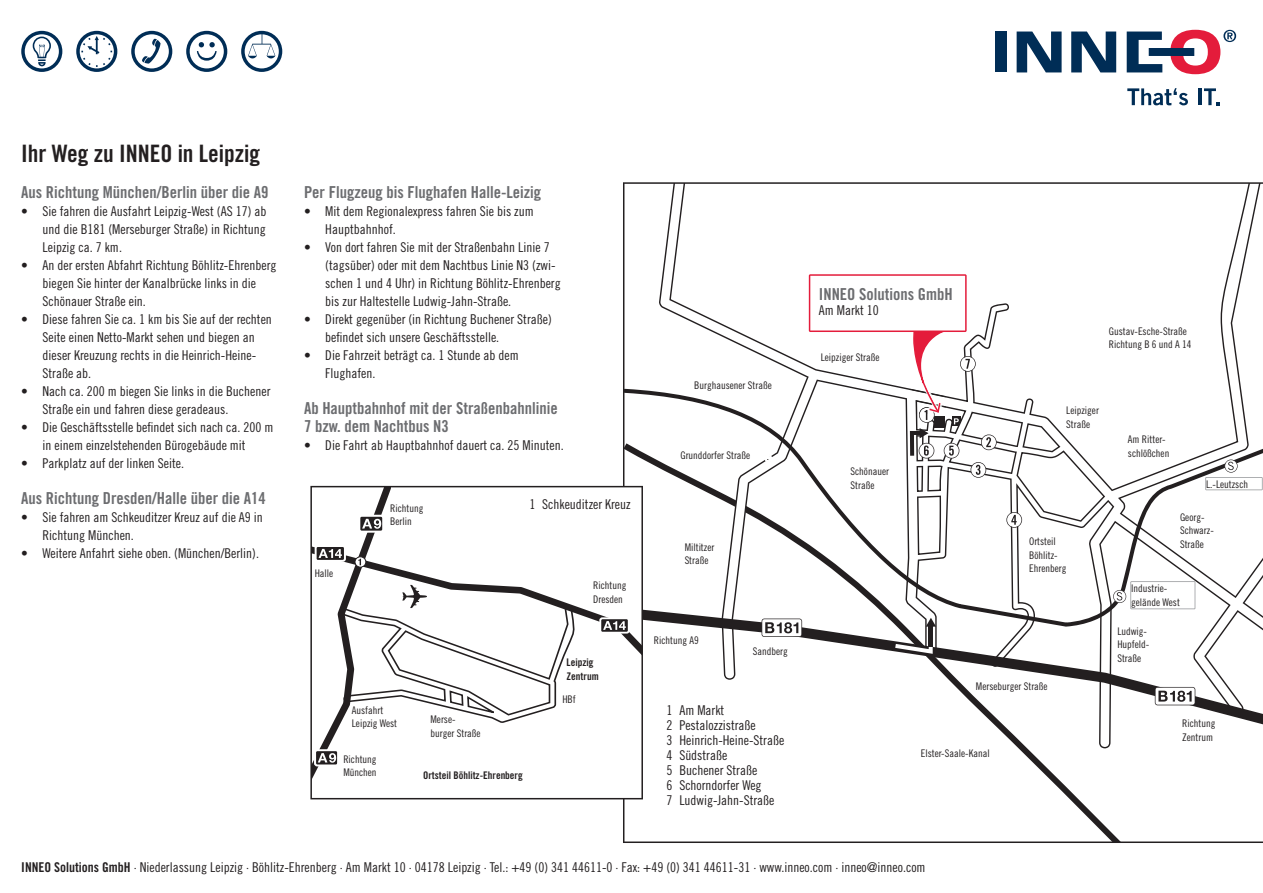
<style>
.page{position:relative;width:1263px;height:893px;background:#fff}
.page>*{position:absolute;margin:0;border:0;box-sizing:border-box;transform-origin:0 0}
.t1{font:24px "Trade Gothic LT Pro Bd Cn 20";color:#231f20}
.t2{font:16.5px/18px "Trade Gothic LT Pro Bd Cn 20";color:#6c6d70}
.t3{font:13.5px/18px "Trade Gothic LT Pro Cn 18";color:#231f20}
.t4{font:10.5px/13.5px "Trade Gothic LT Pro Cn 18";color:#231f20}
.t5{font:10.5px/13.5px "Trade Gothic LT Pro Bd Cn 20";color:#231f20}
.s1{font-family:"Trade Gothic LT Pro Bd Cn 20"}
</style>
<div class="page">
<svg style="left:21px;top:31px;width:41px;height:41px"></svg>
<svg style="left:76px;top:31px;width:41px;height:41px"></svg>
<svg style="left:131px;top:31px;width:41px;height:41px"></svg>
<svg style="left:186px;top:31px;width:41px;height:41px"></svg>
<svg style="left:241px;top:31px;width:41px;height:41px"></svg>
<svg style="left:1127px;top:88px;width:61px;height:17px"></svg>
<hr style="left:1198px;top:88px;width:3px;height:17px;background:#002d56">
<svg style="left:1204px;top:88px;width:15px;height:17px"></svg>
<div style="left:1149px;top:48px;width:45px;height:8px;background:#002d56"></div>
<div style="left:995px;top:32px;width:12px;height:40px;background:#002d56"></div>
<svg style="left:1017px;top:32px;width:44px;height:40px"></svg>
<svg style="left:1071px;top:32px;width:45px;height:40px"></svg>
<svg style="left:1127px;top:32px;width:35px;height:40px"></svg>
<svg style="left:1170px;top:30px;width:66px;height:44px"></svg>
<svg style="left:623px;top:182px;width:640px;height:661px"></svg>
<svg style="left:1113px;top:581px;width:82px;height:28px"></svg>
<svg style="left:1205px;top:460px;width:57px;height:30px"></svg>
<svg style="left:310px;top:486px;width:333px;height:313px"></svg>
<svg style="left:809px;top:274px;width:188px;height:204px"></svg>
<h1 class="t1" style="left:21px;top:139px;width:240px">Ihr Weg zu INNEO in Leipzig</h1>
<p class="t2" style="left:21px;top:183px;width:249px">Aus Richtung München/Berlin über die A9</p>
<p class="t3" style="left:43px;top:202px;width:225px;text-align:justify;text-indent:-21px">• Sie fahren die Ausfahrt Leipzig-West (AS 17) ab und die B181 (Merseburger Straße) in Richtung Leipzig ca. 7 km.</p>
<p class="t3" style="left:43px;top:256px;width:235px;text-indent:-21px">• An der ersten Abfahrt Richtung Böhlitz-Ehrenberg biegen Sie hinter der Kanalbrücke links in die<br>Schönauer Straße ein.</p>
<p class="t3" style="left:43px;top:310px;width:231px;text-indent:-21px">• Diese fahren Sie ca. 1 km bis Sie auf der rechten Seite einen Netto-Markt sehen und biegen an dieser Kreuzung rechts in die Heinrich-Heine-Straße ab.</p>
<p class="t3" style="left:43px;top:382px;width:229px;text-indent:-21px">• Nach ca. 200 m biegen Sie links in die Buchener<br>Straße ein und fahren diese geradeaus.</p>
<p class="t3" style="left:21px;top:418px;width:254px;text-align:center">• Die Geschäftsstelle befindet sich nach ca. 200 m in einem einzelstehenden Bürogebäude mit</p>
<p class="t3" style="left:21px;top:454px;width:164px">• Parkplatz auf der linken Seite.</p>
<p class="t2" style="left:21px;top:489px;width:246px">Aus Richtung Dresden/Halle über die A14</p>
<p class="t3" style="left:43px;top:508px;width:222px;text-indent:-21px">• Sie fahren am Schkeuditzer Kreuz auf die A9 in<br>Richtung München.</p>
<p class="t3" style="left:21px;top:544px;width:239px">• Weitere Anfahrt siehe oben. (München/Berlin).</p>
<p class="t2" style="left:304px;top:183px;width:239px">Per Flugzeug bis Flughafen Halle-Leizig</p>
<p class="t3" style="left:325px;top:202px;width:210px;text-indent:-21px">• Mit dem Regionalexpress fahren Sie bis zum<br>Hauptbahnhof.</p>
<p class="t3" style="left:325px;top:238px;width:237px;text-indent:-21px">• Von dort fahren Sie mit der Straßenbahn Linie 7 (tagsüber) oder mit dem Nachtbus Linie N3 (zwi&shy;schen 1 und 4 Uhr) in Richtung Böhlitz-Ehrenberg bis zur Haltestelle Ludwig-Jahn-Straße.</p>
<p class="t3" style="left:325px;top:310px;width:228px;text-indent:-21px">• Direkt gegenüber (in Richtung Buchener Straße) befindet sich unsere Geschäftsstelle.</p>
<p class="t3" style="left:325px;top:346px;width:195px;text-indent:-21px">• Die Fahrzeit beträgt ca. 1 Stunde ab dem<br>Flughafen.</p>
<p class="t2" style="left:304px;top:399px;width:255px">Ab Hauptbahnhof mit der Straßenbahnlinie<br>7 bzw. dem Nachtbus N3</p>
<p class="t3" style="left:304px;top:436px;width:261px">• Die Fahrt ab Hauptbahnhof dauert ca. 25 Minuten.</p>
<p class="t4" style="left:315px;top:566px;width:20px">Halle</p>
<p class="t4" style="left:390px;top:501px;width:35px">Richtung<br>Berlin</p>
<p class="t3" style="left:529px;top:495px;width:103px">1 Schkeuditzer Kreuz</p>
<p class="t4" style="left:593px;top:579px;width:35px">Richtung<br>Dresden</p>
<p class="t4" style="left:352px;top:703px;width:47px">Ausfahrt<br>Leipzig West</p>
<p class="t4" style="left:343px;top:752px;width:35px">Richtung<br>München</p>
<p class="t4" style="left:431px;top:713px;width:52px">Merse&shy;burger Straße</p>
<p class="t5" style="left:423px;top:768px;width:101px">Ortsteil Böhlitz-Ehrenberg</p>
<p class="t5" style="left:567px;top:655px;width:34px">Leipzig<br>Zentrum</p>
<p class="t4" style="left:562px;top:693px;width:15px">HBf</p>
<p class="t4" style="left:694px;top:378px;width:79px">Burghausener Straße</p>
<p class="t4" style="left:680px;top:449px;width:71px">Grunddorfer Straße</p>
<p class="t4" style="left:685px;top:540px;width:31px">Miltitzer<br>Straße</p>
<p class="t4" style="left:654px;top:633px;width:46px">Richtung A9</p>
<p class="t4" style="left:753px;top:644px;width:36px">Sandberg</p>
<p class="t3" style="left:666px;top:702px;width:119px;line-height:15px">1 Am Markt<br>2 Pestalozzistraße<br>3 Heinrich-Heine-Straße<br>4 Südstraße<br>5 Buchener Straße<br>6 Schorndorfer Weg<br>7 Ludwig-Jahn-Straße</p>
<p class="t2" style="left:819px;top:285px;width:135px">INNEO Solutions GmbH</p>
<p class="t3" style="left:819px;top:301px;width:61px">Am Markt 10</p>
<p class="t4" style="left:821px;top:351px;width:60px">Leipziger Straße</p>
<p class="t4" style="left:1109px;top:324px;width:84px">Gustav-Esche-Straße<br>Richtung B 6 und A 14</p>
<p class="t4" style="left:850px;top:464px;width:40px">Schönauer<br>Straße</p>
<p class="t4" style="left:1066px;top:404px;width:34px">Leipziger<br>Straße</p>
<p class="t4" style="left:1029px;top:535px;width:39px">Ortsteil<br>Böhlitz-<br>Ehrenberg</p>
<p class="t4" style="left:976px;top:679px;width:73px">Merseburger Straße</p>
<p class="t4" style="left:921px;top:746px;width:70px">Elster-Saale-Kanal</p>
<p class="t4" style="left:1128px;top:433px;width:43px">Am Ritter&shy;schlößchen</p>
<p class="t4" style="left:1206px;top:477px;width:43px">L.-Leutzsch</p>
<p class="t4" style="left:1180px;top:510px;width:35px">Georg-<br>Schwarz-<br>Straße</p>
<p class="t4" style="left:1131px;top:581px;width:50px">Industrie&shy;gelände West</p>
<p class="t4" style="left:1117px;top:624px;width:34px">Ludwig-<br>Hupfeld-<br>Straße</p>
<p class="t4" style="left:1182px;top:716px;width:35px">Richtung<br>Zentrum</p>
<p class="t3" style="left:21px;top:858px;width:906px"><span class="s1">INNEO Solutions GmbH</span> · Niederlassung Leipzig · Böhlitz-Ehrenberg · Am Markt 10 · 04178 Leipzig · Tel.: +49 (0) 341 44611-0 · Fax: +49 (0) 341 44611-31 · www.inneo.com · inneo@inneo.com</p>
</div>
